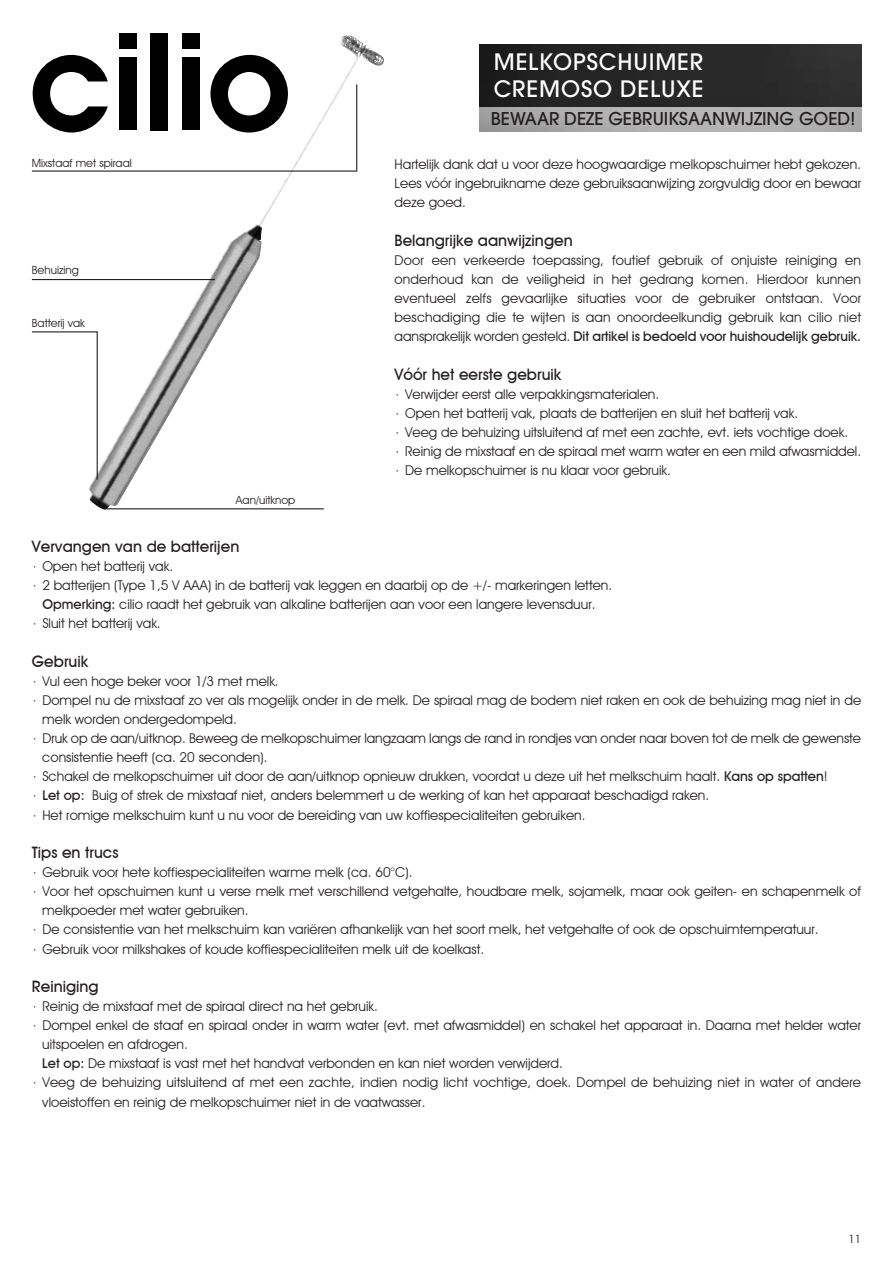
<style>
.page{position:relative;width:893px;height:1276px;background:#fff}
.page>*{position:absolute;margin:0;border:0;box-sizing:border-box;transform-origin:0 0}
.t1{font:500 22.5px "Avant Garde";letter-spacing:.04em;color:#fff}
.t2{font:500 17.55px "Avant Garde";color:#231f20}
.t3{font:500 15.75px "Avant Garde IT Cby BT";color:#231f20}
.t4{font:13.5px/19.1px "Avant Garde IT Cby BT";color:#231f20}
.t5{font:11.25px "Avant Garde IT Cby BT";color:#231f20}
.s1{font-weight:500}
</style>
<div class="page">
<svg style="left:33px;top:55px;width:55px;height:77px"></svg>
<img style="left:480px;top:106px;width:381px;height:25px">
<img style="left:480px;top:45px;width:381px;height:61px">
<img style="left:88px;top:33px;width:296px;height:477px">
<hr style="left:32px;top:170px;width:324px;height:2px;background:#231f20">
<hr style="left:107px;top:508px;width:217px;height:1px;background:#231f20">
<hr style="left:32px;top:331px;width:65px;height:1px;background:#231f20">
<hr style="left:97px;top:331px;width:1px;height:149px;background:#231f20">
<hr style="left:32px;top:279px;width:183px;height:1px;background:#231f20">
<hr style="left:356px;top:84px;width:1px;height:88px;background:#231f20">
<p class="t1" style="left:494px;top:53px;width:211px">MELKOPSCHUIMER</p>
<p class="t1" style="left:494px;top:80px;width:211px">CREMOSO DELUXE</p>
<p class="t5" style="left:32px;top:156px;width:101px">Mixstaaf met spiraal</p>
<p class="t5" style="left:32px;top:264px;width:49px">Behuizing</p>
<p class="t5" style="left:32px;top:316px;width:54px">Batterij vak</p>
<p class="t5" style="left:236px;top:493px;width:61px">Aan/uitknop</p>
<p class="t2" style="left:491px;top:112px;width:366px">BEWAAR DEZE GEBRUIKSAANWIJZING GOED!</p>
<p class="t4" style="left:395px;top:155px;width:468px;text-align:justify">Hartelijk dank dat u voor deze hoogwaardige melkopschuimer hebt gekozen.<br>Lees vóór ingebruikname deze gebruiksaanwijzing zorgvuldig door en bewaar deze goed.</p>
<p class="t3" style="left:395px;top:230px;width:180px">Belangrijke aanwijzingen</p>
<p class="t4" style="left:395px;top:250px;width:468px;text-align:justify">Door een verkeerde toepassing, foutief gebruik of onjuiste reiniging en onderhoud kan de veiligheid in het gedrang komen. Hierdoor kunnen eventueel zelfs gevaarlijke situaties voor de gebruiker ontstaan. Voor beschadiging die te wijten is aan onoordeelkundig gebruik kan cilio niet aansprakelijk worden gesteld. <span class="s1">Dit artikel is bedoeld voor huishoudelijk gebruik.</span></p>
<p class="t3" style="left:395px;top:364px;width:168px">Vóór het eerste gebruik</p>
<p class="t4" style="left:395px;top:384px;width:266px">⋅ Verwijder eerst alle verpakkingsmaterialen.</p>
<p class="t4" style="left:395px;top:403px;width:405px">⋅ Open het batterij vak, plaats de batterijen en sluit het batterij vak.</p>
<p class="t4" style="left:395px;top:422px;width:455px">⋅ Veeg de behuizing uitsluitend af met een zachte, evt. iets vochtige doek.</p>
<p class="t4" style="left:395px;top:442px;width:468px">⋅ Reinig de mixstaaf en de spiraal met warm water en een mild afwasmiddel.</p>
<p class="t4" style="left:395px;top:461px;width:278px">⋅ De melkopschuimer is nu klaar voor gebruik.</p>
<p class="t3" style="left:32px;top:536px;width:209px">Vervangen van de batterijen</p>
<p class="t4" style="left:32px;top:556px;width:143px">⋅ Open het batterij vak.</p>
<p class="t4" style="left:32px;top:575px;width:582px">⋅ 2 batterijen (Type 1,5 V AAA) in de batterij vak leggen en daarbij op de +/- markeringen letten.</p>
<p class="t4" style="left:43px;top:594px;width:554px"><span class="s1">Opmerking:</span> cilio raadt het gebruik van alkaline batterijen aan voor een langere levensduur.</p>
<p class="t4" style="left:32px;top:614px;width:130px">⋅ Sluit het batterij vak.</p>
<p class="t3" style="left:32px;top:651px;width:58px">Gebruik</p>
<p class="t4" style="left:32px;top:671px;width:248px">⋅ Vul een hoge beker voor 1/3 met melk.</p>
<p class="t4" style="left:42px;top:690px;width:820px;text-indent:-10px">⋅ Dompel nu de mixstaaf zo ver als mogelijk onder in de melk. De spiraal mag de bodem niet raken en ook de behuizing mag niet in de melk worden ondergedompeld.</p>
<p class="t4" style="left:42px;top:728px;width:820px;text-indent:-10px">⋅ Druk op de aan/uitknop. Beweeg de melkopschuimer langzaam langs de rand in rondjes van onder naar boven tot de melk de gewenste consistentie heeft (ca. 20 seconden).</p>
<p class="t4" style="left:32px;top:767px;width:797px">⋅ Schakel de melkopschuimer uit door de aan/uitknop opnieuw drukken, voordat u deze uit het melkschuim haalt. <span class="s1">Kans op spatten</span>!</p>
<p class="t4" style="left:32px;top:786px;width:679px">⋅ <span class="s1">Let op:</span> Buig of strek de mixstaaf niet, anders belemmert u de werking of kan het apparaat beschadigd raken.</p>
<p class="t4" style="left:32px;top:805px;width:555px">⋅ Het romige melkschuim kunt u nu voor de bereiding van uw koffiespecialiteiten gebruiken.</p>
<p class="t3" style="left:32px;top:842px;width:88px">Tips en trucs</p>
<p class="t4" style="left:32px;top:862px;width:382px">⋅ Gebruik voor hete koffiespecialiteiten warme melk (ca. 60°C).</p>
<p class="t4" style="left:42px;top:881px;width:820px;text-indent:-10px">⋅ Voor het opschuimen kunt u verse melk met verschillend vetgehalte, houdbare melk, sojamelk, maar ook geiten- en schapenmelk of melkpoeder met water gebruiken.</p>
<p class="t4" style="left:32px;top:920px;width:788px">⋅ De consistentie van het melkschuim kan variëren afhankelijk van het soort melk, het vetgehalte of ook de opschuimtemperatuur.</p>
<p class="t4" style="left:32px;top:939px;width:454px">⋅ Gebruik voor milkshakes of koude koffiespecialiteiten melk uit de koelkast.</p>
<p class="t3" style="left:32px;top:976px;width:68px">Reiniging</p>
<p class="t4" style="left:32px;top:996px;width:348px">⋅ Reinig de mixstaaf met de spiraal direct na het gebruik.</p>
<p class="t4" style="left:42px;top:1015px;width:820px;text-indent:-10px">⋅ Dompel enkel de staaf en spiraal onder in warm water (evt. met afwasmiddel) en schakel het apparaat in. Daarna met helder water uitspoelen en afdrogen.</p>
<p class="t4" style="left:42px;top:1054px;width:522px"><span class="s1">Let op:</span> De mixstaaf is vast met het handvat verbonden en kan niet worden verwijderd.</p>
<p class="t4" style="left:42px;top:1073px;width:820px;text-indent:-10px">⋅ Veeg de behuizing uitsluitend af met een zachte, indien nodig licht vochtige, doek. Dompel de behuizing niet in water of andere vloeistoffen en reinig de melkopschuimer niet in de vaatwasser.</p>
<p class="t5" style="left:848px;top:1232px;width:14px">11</p>
</div>
